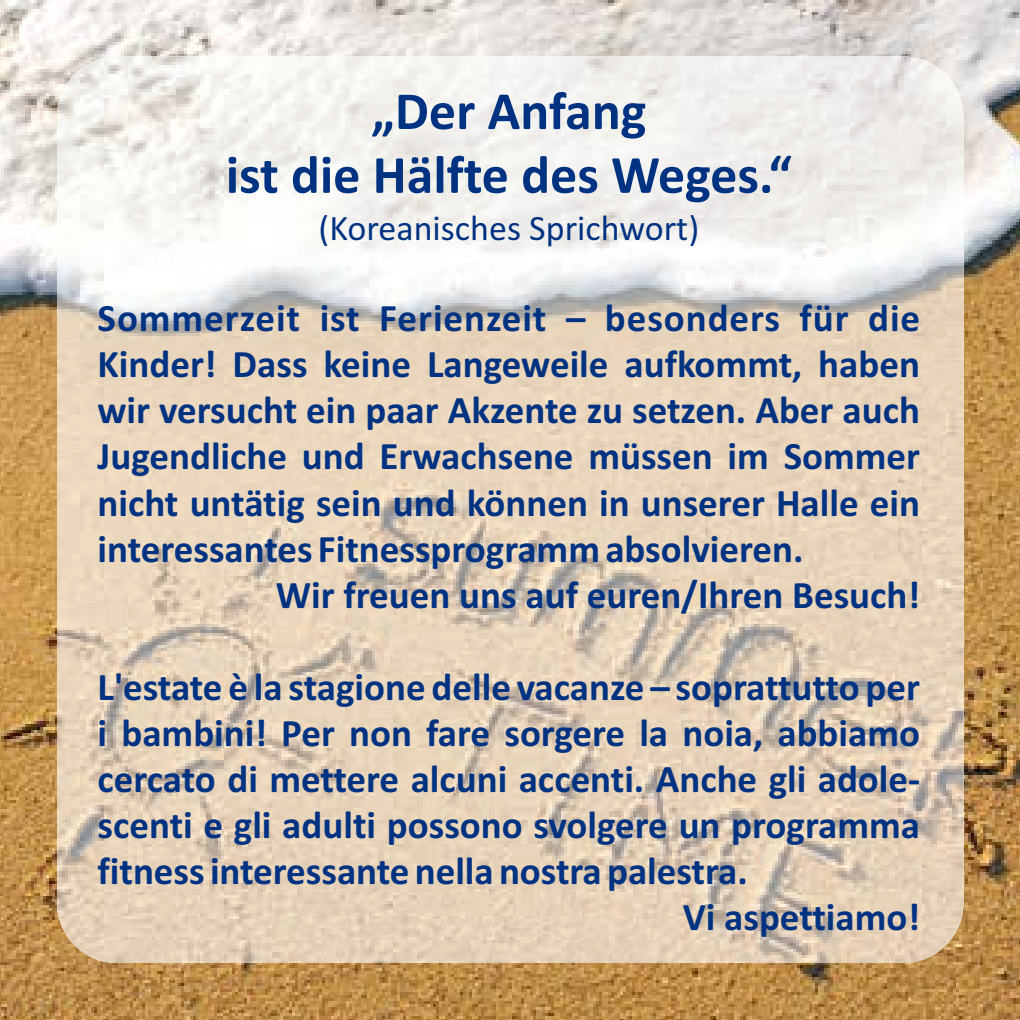
<style>
.page{position:relative;width:1020px;height:1020px;background:#fff}
.page>*{position:absolute;margin:0;border:0;box-sizing:border-box;transform-origin:0 0}
.t1{font:700 54px/63.9px "Calibri";color:#003282;text-align:center}
.t2{font:700 39px "Calibri";color:#003282}
.t3{font:700 39px "Calibri";letter-spacing:.025em;color:#003282}
.t4{font:36px "Calibri";color:#003282}
</style>
<div class="page">
<img style="left:0;top:0;width:1020px;height:1020px">
<img style="left:57px;top:56px;width:906px;height:907px;border-radius:60px">
<h1 class="t1" style="left:226px;top:83px;width:568px">„Der Anfang<br>ist die Hälfte des Weges.“</h1>
<p class="t4" style="left:318px;top:216px;width:382px">(Koreanisches Sprichwort)</p>
<p class="t3" style="left:98px;top:305px;width:824px">Sommerzeit ist Ferienzeit – besonders für die</p>
<p class="t2" style="left:98px;top:351px;width:824px">Kinder! Dass keine Langeweile aufkommt, haben</p>
<p class="t2" style="left:98px;top:397px;width:824px">wir versucht ein paar Akzente zu setzen. Aber auch</p>
<p class="t2" style="left:98px;top:443px;width:824px">Jugendliche und Erwachsene müssen im Sommer</p>
<p class="t2" style="left:98px;top:489px;width:824px">nicht untätig sein und können in unserer Halle ein</p>
<p class="t2" style="left:98px;top:535px;width:707px">interessantes Fitnessprogramm absolvieren.</p>
<p class="t2" style="left:276px;top:581px;width:646px">Wir freuen uns auf euren/Ihren Besuch!</p>
<p class="t2" style="left:98px;top:673px;width:824px">L'estate è la stagione delle vacanze – soprattutto per</p>
<p class="t2" style="left:98px;top:719px;width:824px">i bambini! Per non fare sorgere la noia, abbiamo</p>
<p class="t2" style="left:98px;top:765px;width:824px">cercato di mettere alcuni accenti. Anche gli adole-</p>
<p class="t2" style="left:98px;top:812px;width:824px">scenti e gli adulti possono svolgere un programma</p>
<p class="t2" style="left:98px;top:858px;width:652px">fitness interessante nella nostra palestra.</p>
<p class="t2" style="left:683px;top:904px;width:239px">Vi aspettiamo!</p>
</div>
